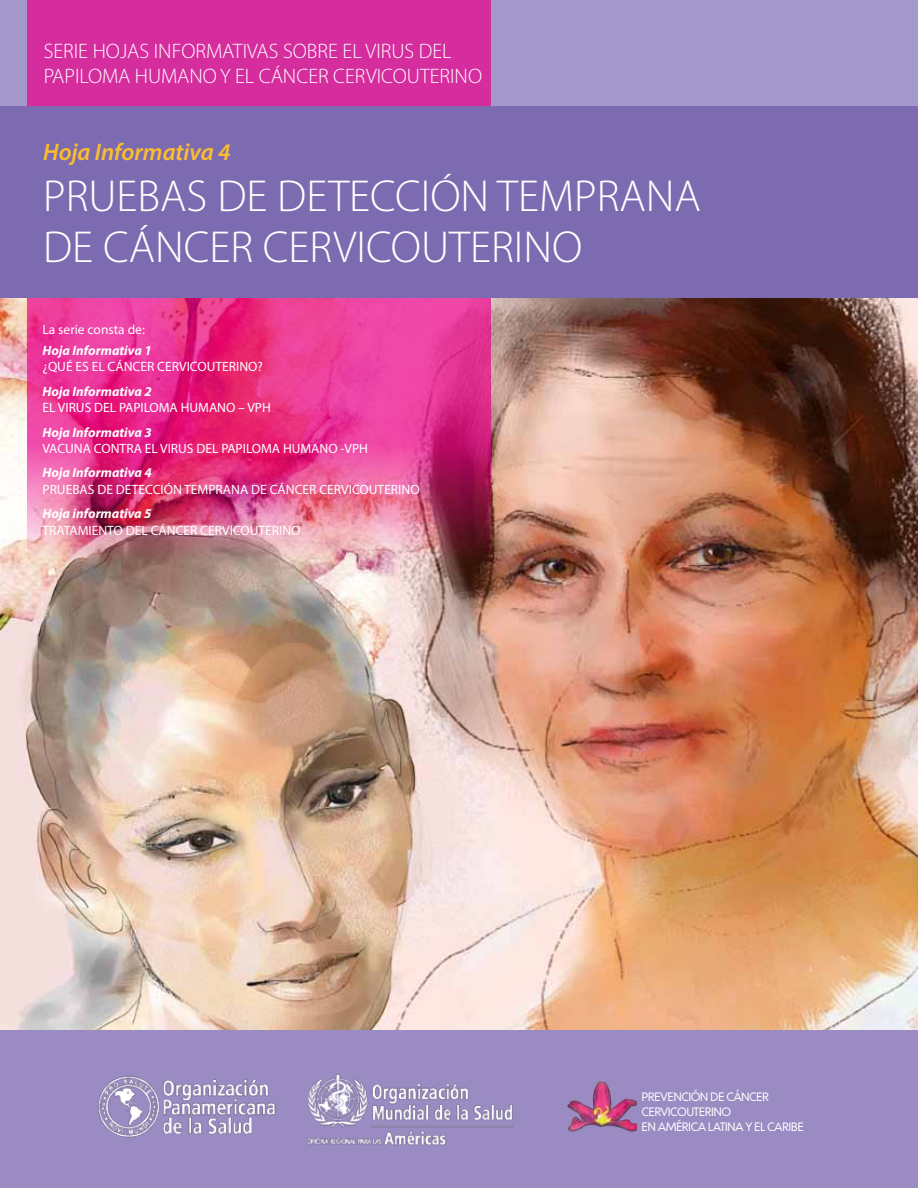
<style>
.page{position:relative;width:918px;height:1188px;background:#fff}
.page>*{position:absolute;margin:0;border:0;box-sizing:border-box;transform-origin:0 0}
.t1{font:300 45px/51px "Myriad Pro";color:#fff}
.t2{font:italic 600 24px "Myriad Pro";color:#fcbe2d}
.t3{font:300 21px/25.2px "Myriad Pro";color:#fff}
.t4{font:13.5px "Myriad Pro";color:#fff}
.t5{font:italic 700 13.5px "Myriad Pro";color:#fff}
.t6{font:12px/15px "Corsica SX";letter-spacing:-.05em;color:#fff}
</style>
<div class="page">
<img style="left:1px;top:298px;width:917px;height:733px">
<div style="left:0;top:0;width:918px;height:247px;background:#a497c9"></div>
<img style="left:28px;top:0;width:463px;height:1031px">
<div style="left:1px;top:106px;width:917px;height:192px;background:#7c6bb0"></div>
<hr style="left:0;top:1031px;width:1px;height:157px;background:#9a8cc3">
<div style="left:1px;top:1031px;width:917px;height:157px;background:#9a8cc3"></div>
<img style="left:567px;top:1081px;width:69px;height:51px">
<img style="left:98px;top:1073px;width:415px;height:73px">
<h3 class="t3" style="left:44px;top:39px;width:440px">SERIE HOJAS INFORMATIVAS SOBRE EL VIRUS DEL<br>PAPILOMA HUMANO Y EL CÁNCER CERVICOUTERINO</h3>
<h2 class="t2" style="left:43px;top:137px;width:189px">Hoja Informativa 4</h2>
<h1 class="t1" style="left:43px;top:171px;width:659px">PRUEBAS DE DETECCIÓN TEMPRANA<br>DE CÁNCER CERVICOUTERINO</h1>
<p class="t4" style="left:43px;top:321px;width:104px">La serie consta de:</p>
<p class="t5" style="left:43px;top:341px;width:111px">Hoja Informativa 1</p>
<p class="t4" style="left:43px;top:358px;width:222px">¿QUÉ ES EL CÁNCER CERVICOUTERINO?</p>
<p class="t5" style="left:43px;top:382px;width:111px">Hoja Informativa 2</p>
<p class="t4" style="left:43px;top:399px;width:230px">EL VIRUS DEL PAPILOMA HUMANO – VPH</p>
<p class="t5" style="left:43px;top:423px;width:111px">Hoja Informativa 3</p>
<p class="t4" style="left:43px;top:440px;width:327px">VACUNA CONTRA EL VIRUS DEL PAPILOMA HUMANO -VPH</p>
<p class="t5" style="left:43px;top:464px;width:111px">Hoja Informativa 4</p>
<p class="t4" style="left:43px;top:481px;width:379px">PRUEBAS DE DETECCIÓN TEMPRANA DE CÁNCER CERVICOUTERINO</p>
<p class="t5" style="left:43px;top:505px;width:111px">Hoja informativa 5</p>
<p class="t4" style="left:43px;top:522px;width:260px">TRATAMIENTO DEL CÁNCER CERVICOUTERINO</p>
<p class="t6" style="left:642px;top:1089px;width:164px">PREVENCIÓN DE CÁNCER<br>CERVICOUTERINO<br>EN AMÉRICA LATINA Y EL CARIBE</p>
</div>
